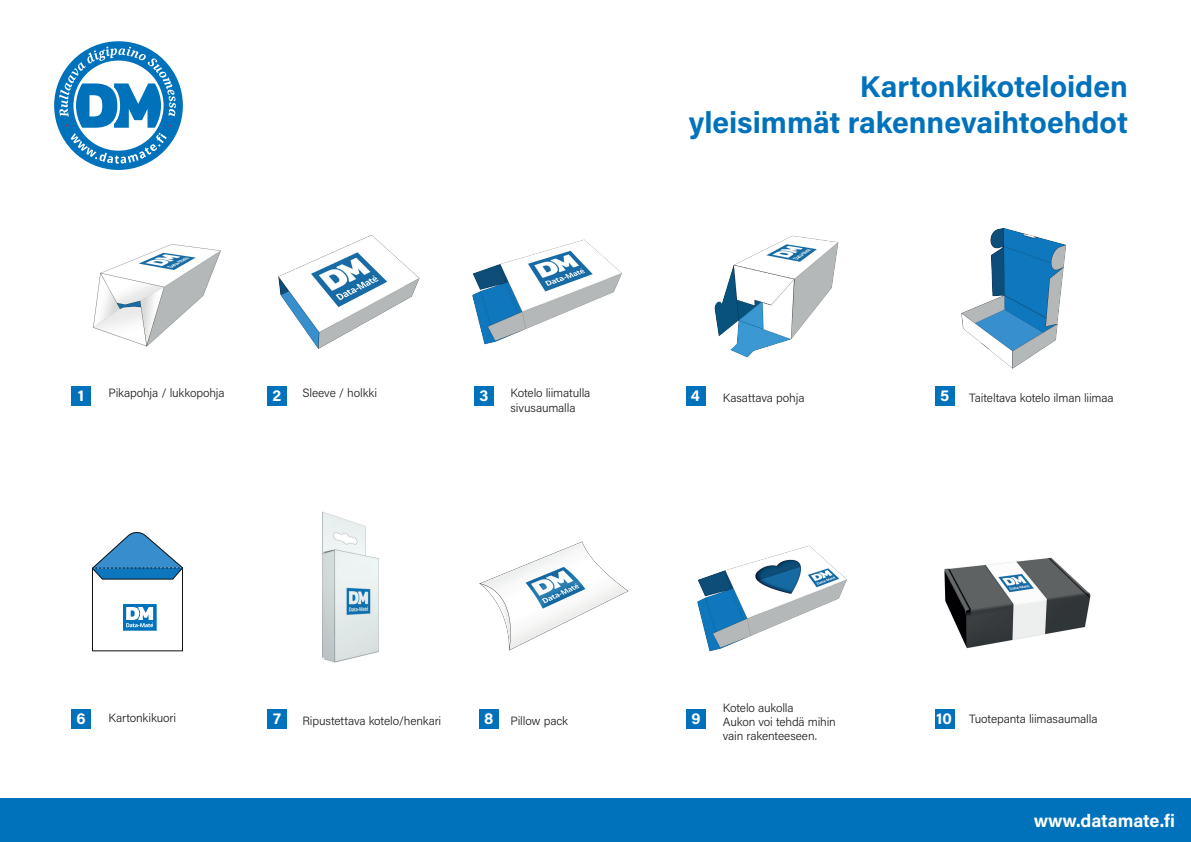
<style>
.page{position:relative;width:1191px;height:842px;background:#fff}
.page>*{position:absolute;margin:0;border:0;box-sizing:border-box;transform-origin:0 0}
.t1{font:700 30px/36px "Acumin Pro";color:#0072bc;text-align:right}
.t2{font:700 18px "Acumin Pro";letter-spacing:-.01em;color:#fff}
.t3{font:700 16px "Acumin Pro";color:#fff}
.t4{font:300 12px/14.4px "Acumin Pro";letter-spacing:-.01em;color:#231f20}
.s1{font-weight:700;font-size:16px;color:#fff}
</style>
<div class="page">
<div style="left:71px;top:386px;width:20px;height:20px;background:#0072bc"></div>
<div style="left:686px;top:386px;width:20px;height:20px;background:#0072bc"></div>
<div style="left:267px;top:386px;width:20px;height:20px;background:#0072bc"></div>
<div style="left:934px;top:386px;width:20px;height:20px;background:#0072bc"></div>
<div style="left:474px;top:386px;width:20px;height:20px;background:#0072bc"></div>
<div style="left:71px;top:709px;width:20px;height:20px;background:#0072bc"></div>
<img style="left:472px;top:239px;width:150px;height:105px">
<img style="left:278px;top:235px;width:142px;height:114px">
<img style="left:961px;top:228px;width:106px;height:141px">
<img style="left:93px;top:244px;width:128px;height:103px">
<img style="left:714px;top:235px;width:125px;height:123px">
<svg style="left:92px;top:532px;width:91px;height:119px"></svg>
<div style="left:267px;top:709px;width:20px;height:20px;background:#0072bc"></div>
<div style="left:686px;top:709px;width:20px;height:20px;background:#0072bc"></div>
<img style="left:322px;top:511px;width:57px;height:152px">
<img style="left:697px;top:545px;width:150px;height:106px">
<div style="left:479px;top:709px;width:20px;height:20px;background:#0072bc"></div>
<img style="left:479px;top:541px;width:150px;height:110px">
<div style="left:0;top:798px;width:1191px;height:44px;background:#0072bc"></div>
<svg style="left:54px;top:41px;width:129px;height:129px"></svg>
<div style="left:934px;top:709px;width:20px;height:20px;background:#0072bc"></div>
<img style="left:944px;top:557px;width:147px;height:92px">
<h1 class="t1" style="left:689px;top:67px;width:440px">Kartonkikoteloiden<br>yleisimmät rakennevaihtoehdot</h1>
<p class="t4" style="left:108px;top:385px;width:118px">Pikapohja / lukkopohja</p>
<p class="t4" style="left:302px;top:385px;width:76px">Sleeve / holkki</p>
<p class="t4" style="left:723px;top:390px;width:83px">Kasattava pohja</p>
<p class="t4" style="left:969px;top:390px;width:146px">Taiteltava kotelo ilman liimaa</p>
<p class="t4" style="left:510px;top:385px;width:81px">Kotelo liimatulla sivusaumalla</p>
<h3 class="t3" style="left:78px;top:384px;width:8px">1</h3>
<h3 class="t3" style="left:272px;top:384px;width:10px">2</h3>
<h3 class="t3" style="left:479px;top:384px;width:10px">3</h3>
<h3 class="t3" style="left:690px;top:384px;width:11px">4</h3>
<h3 class="t3" style="left:940px;top:384px;width:11px">5</h3>
<p class="t4" style="left:108px;top:710px;width:69px">Kartonkikuori</p>
<h3 class="t3" style="left:76px;top:707px;width:11px">6</h3>
<p class="t4" style="left:302px;top:713px;width:140px">Ripustettava kotelo/henkari</p>
<h3 class="t3" style="left:273px;top:707px;width:9px">7</h3>
<p class="t4" style="left:484px;top:713px;width:85px"><span class="s1">8</span> Pillow pack</p>
<h3 class="t3" style="left:691px;top:707px;width:11px">9</h3>
<p class="t4" style="left:723px;top:700px;width:115px">Kotelo aukolla<br>Aukon voi tehdä mihin vain rakenteeseen.</p>
<p class="t4" style="left:936px;top:711px;width:163px"><span class="s1">10</span> Tuotepanta liimasaumalla</p>
<h2 class="t2" style="left:1033px;top:808px;width:143px">www.datamate.fi</h2>
</div>
